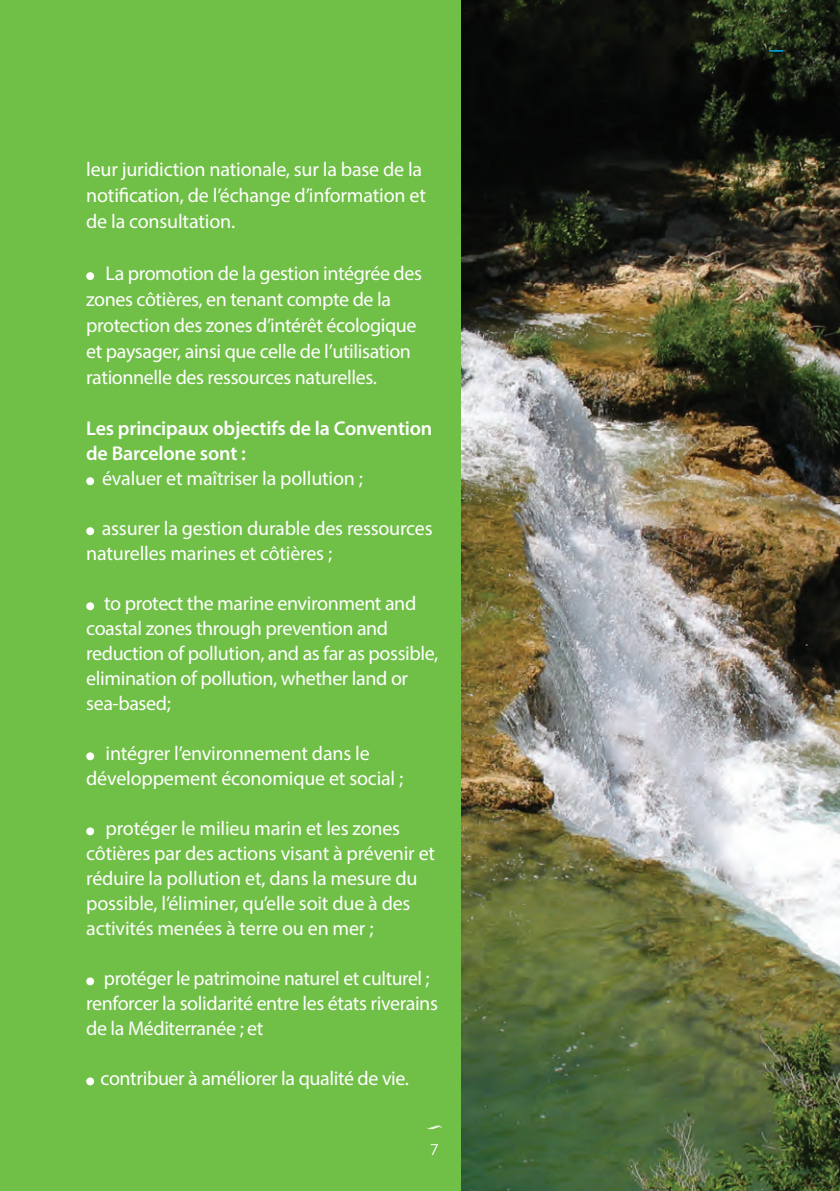
<style>
.page{position:relative;width:840px;height:1191px;background:#fff}
.page>*{position:absolute;margin:0;border:0;box-sizing:border-box;transform-origin:0 0}
.Style_de_paragraphe{font:20px/25px "Myriad Pro";letter-spacing:-.02em;color:#fff}
.Style_de_paragraphe-2{font:600 20px/25px "Myriad Pro";letter-spacing:-.01em;color:#fff}
.t1{font:18px "Arquitecta";color:#fff}
</style>
<div class="page">
<div style="left:0;top:0;width:485px;height:1191px;background:#70bf47"></div>
<img style="left:461px;top:0;width:378px;height:1191px">
<svg style="left:768px;top:50px;width:14px;height:2px"></svg>
<svg style="left:426px;top:1125px;width:16px;height:5px"></svg>
<div style="left:86px;top:272px;width:8px;height:8px;background:#fff;border-radius:50%"></div>
<div style="left:86px;top:477px;width:8px;height:8px;background:#fff;border-radius:50%"></div>
<div style="left:86px;top:527px;width:8px;height:8px;background:#fff;border-radius:50%"></div>
<div style="left:86px;top:602px;width:8px;height:8px;background:#fff;border-radius:50%"></div>
<div style="left:86px;top:752px;width:8px;height:8px;background:#fff;border-radius:50%"></div>
<div style="left:86px;top:827px;width:8px;height:8px;background:#fff;border-radius:50%"></div>
<div style="left:86px;top:977px;width:8px;height:8px;background:#fff;border-radius:50%"></div>
<div style="left:86px;top:1077px;width:8px;height:8px;background:#fff;border-radius:50%"></div>
<p class="Style_de_paragraphe" style="left:86px;top:156px;width:341px;line-height:26px">leur juridiction nationale, sur la base de la notification, de l’échange d’information et de la consultation.</p>
<p class="Style_de_paragraphe" style="left:86px;top:260px;width:337px;line-height:26px;text-indent:19px">La promotion de la gestion intégrée des zones côtières, en tenant compte de la protection des zones d’intérêt écologique et paysager, ainsi que celle de l’utilisation rationnelle des ressources naturelles.</p>
<p class="Style_de_paragraphe-2" style="left:86px;top:415px;width:347px">Les principaux objectifs de la Convention de Barcelone sont :</p>
<p class="Style_de_paragraphe" style="left:102px;top:465px;width:262px">évaluer et maîtriser la pollution ;</p>
<p class="Style_de_paragraphe" style="left:86px;top:515px;width:348px;text-indent:16px">assurer la gestion durable des ressources naturelles marines et côtières ;</p>
<p class="Style_de_paragraphe" style="left:86px;top:590px;width:353px;text-indent:18px">to protect the marine environment and coastal zones through prevention and reduction of pollution, and as far as possible, elimination of pollution, whether land or sea-based;</p>
<p class="Style_de_paragraphe" style="left:86px;top:740px;width:318px;text-indent:19px">intégrer l’environnement dans le développement économique et social ;</p>
<p class="Style_de_paragraphe" style="left:86px;top:815px;width:350px;text-indent:19px">protéger le milieu marin et les zones côtières par des actions visant à prévenir et réduire la pollution et, dans la mesure du possible, l’éliminer, qu’elle soit due à des activités menées à terre ou en mer ;</p>
<p class="Style_de_paragraphe" style="left:104px;top:965px;width:327px">protéger le patrimoine naturel et culturel ;</p>
<p class="Style_de_paragraphe" style="left:86px;top:990px;width:353px">renforcer la solidarité entre les états riverains de la Méditerranée ; et</p>
<p class="Style_de_paragraphe" style="left:100px;top:1065px;width:310px">contribuer à améliorer la qualité de vie.</p>
<p class="t1" style="left:430px;top:1138px;width:10px">7</p>
</div>
